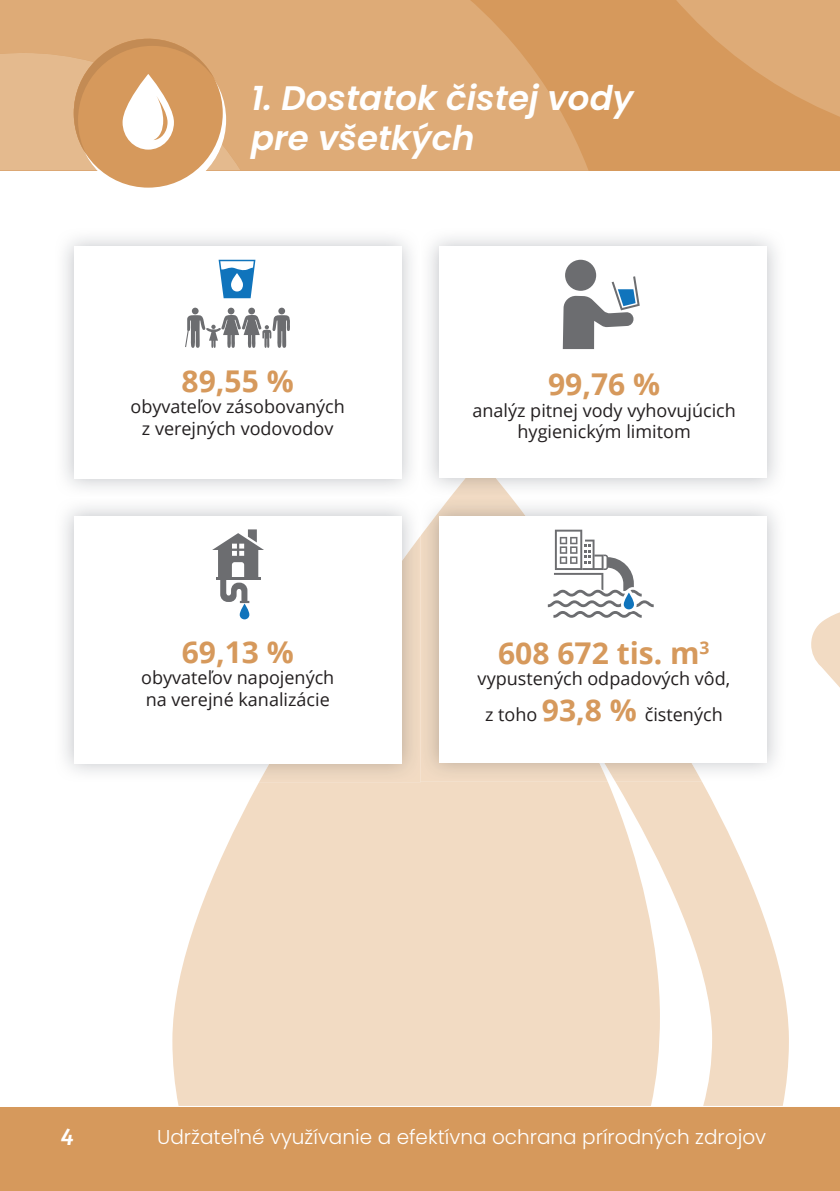
<style>
.page{position:relative;width:840px;height:1191px;background:#fff}
.page>*{position:absolute;margin:0;border:0;box-sizing:border-box;transform-origin:0 0}
.t1{font:italic 600 34px/40.8px "Poppins";color:#fff}
.t2{font:700 30px "Open Sans";color:#d6995c}
.t3{font:italic 500 24px "Fira Sans";color:#fff}
.t4{font:300 20px "Poppins";color:#fff}
.t5{font:18px/21.6px "Open Sans";color:#231f20;text-align:center}
.s1{font-weight:700;font-size:30px;color:#d6995c}
</style>
<div class="page">
<div style="left:0;top:1107px;width:839px;height:84px;background:#d6995c"></div>
<svg style="left:172px;top:782px;width:616px;height:324px;fill:#f2dbc3"></svg>
<div style="left:0;top:0;width:839px;height:170px;background:#d6995c"></div>
<svg style="left:676px;top:0;width:163px;height:116px"></svg>
<div style="left:0;top:0;width:509px;height:39px;background:#deab77"></div>
<img style="left:259px;top:536px;width:161px;height:246px">
<div style="left:74px;top:516px;width:327px;height:247px;background:#fff"></div>
<img style="left:421px;top:497px;width:280px;height:284px">
<img style="left:420px;top:535px;width:1px;height:246px">
<div style="left:438px;top:516px;width:328px;height:246px;background:#fff"></div>
<img style="left:450px;top:478px;width:60px;height:20px">
<div style="left:74px;top:39px;width:149px;height:149px;background:#d6995c;border-radius:50%"></div>
<svg style="left:0;top:39px;width:588px;height:132px"></svg>
<div style="left:564px;top:260px;width:32px;height:31px;background:#6c6d70;border-radius:50%"></div>
<svg style="left:562px;top:276px;width:77px;height:73px"></svg>
<svg style="left:185px;top:308px;width:105px;height:40px"></svg>
<svg style="left:218px;top:260px;width:37px;height:38px"></svg>
<svg style="left:239px;top:603px;width:10px;height:16px"></svg>
<svg style="left:212px;top:529px;width:52px;height:74px"></svg>
<svg style="left:547px;top:529px;width:106px;height:89px"></svg>
<svg style="left:811px;top:613px;width:28px;height:74px"></svg>
<h1 class="t1" style="left:251px;top:81px;width:383px">1. Dostatok čistej vody pre všetkých</h1>
<h2 class="t2" style="left:181px;top:359px;width:114px">89,55 %</h2>
<p class="t5" style="left:130px;top:395px;width:216px">obyvateľov zásobovaných z verejných vodovodov</p>
<h2 class="t2" style="left:182px;top:630px;width:114px">69,13 %</h2>
<p class="t5" style="left:141px;top:666px;width:194px;text-align:left">obyvateľov napojených na verejné kanalizácie</p>
<h2 class="t2" style="left:547px;top:363px;width:114px">99,76 %</h2>
<p class="t5" style="left:472px;top:399px;width:265px">analýz pitnej vody vyhovujúcich hygienickým limitom</p>
<h2 class="t2" style="left:498px;top:631px;width:213px">608 672 tis. m<sup>3</sup></h2>
<p class="t5" style="left:477px;top:660px;width:254px;line-height:36px">vypustených odpadových vôd, z toho <span class="s1">93,8 %</span> čistených</p>
<h3 class="t3" style="left:61px;top:1123px;width:15px">4</h3>
<p class="t4" style="left:157px;top:1125px;width:610px">Udržateľné využívanie a efektívna ochrana prírodných zdrojov</p>
</div>
